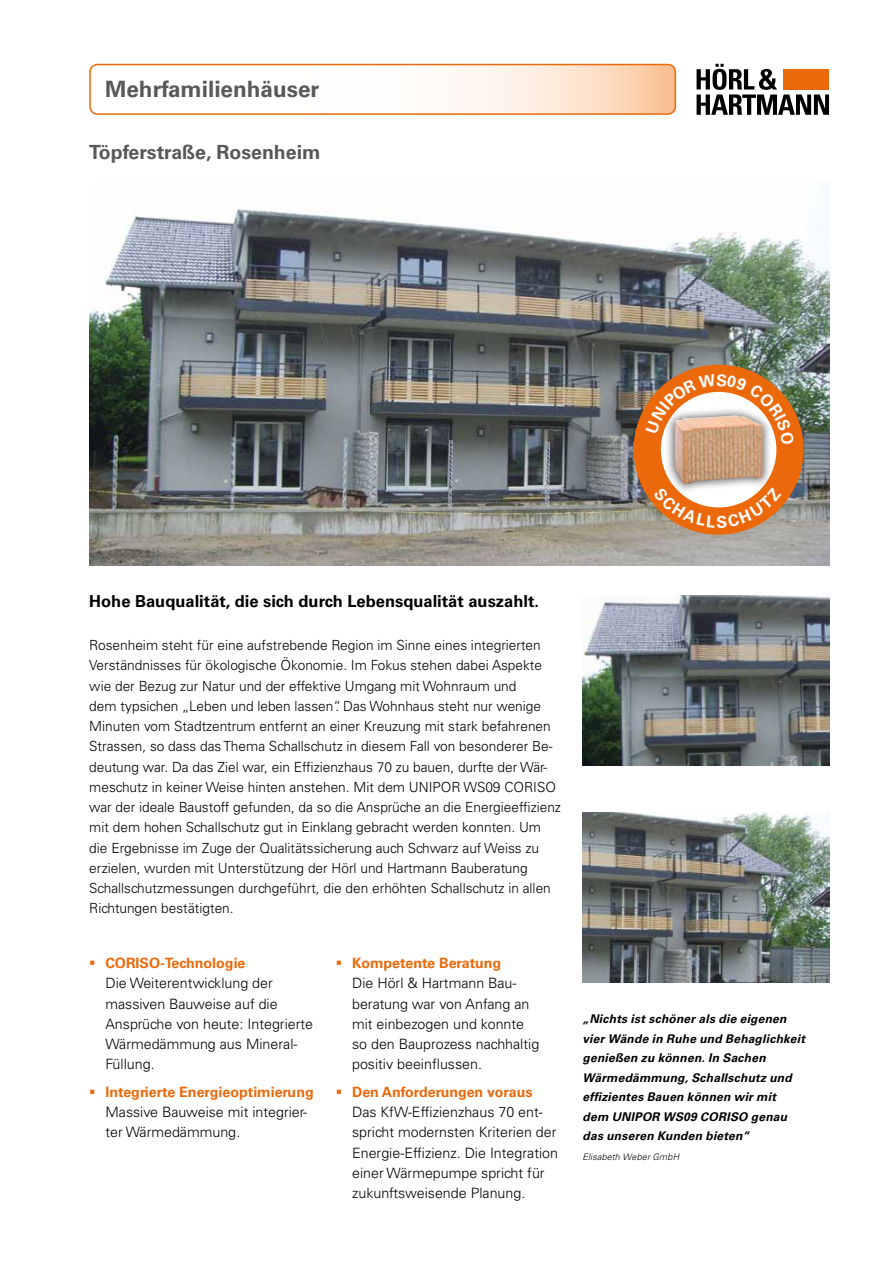
<style>
.page{position:relative;width:893px;height:1263px;background:#fff}
.page>*{position:absolute;margin:0;border:0;box-sizing:border-box;transform-origin:0 0}
.t1{font:700 22.5px "Univers LT Std";color:#58585a}
.t2{font:700 19.5px "Univers LT Std";color:#58585a}
.t3{font:700 16.5px "Univers LT Std";color:#000}
.t4{font:300 14.25px/20.2px "Univers LT Std";color:#000}
.t5{font:700 14.25px "Univers LT Std";color:#eb690b}
.t6{font:300 13.95px/20.2px "Univers LT Std";color:#000}
.t7{font:italic 700 12px/19.5px "Univers LT Std";letter-spacing:.02em;color:#000}
.t8{font:italic 300 9px "Univers LT Std";letter-spacing:.02em;color:#000}
</style>
<div class="page">
<img style="left:89px;top:208px;width:740px;height:358px">
<img style="left:583px;top:812px;width:246px;height:170px">
<img style="left:583px;top:595px;width:246px;height:170px">
<svg style="left:92px;top:65px;width:583px;height:47px"></svg>
<div style="left:89px;top:64px;width:587px;height:51px;border:2px solid #eb690b;border-radius:8px"></div>
<div style="left:634px;top:365px;width:170px;height:170px;background:#eb690b;border-radius:50%"></div>
<div style="left:665px;top:406px;width:107px;height:87px;background:#000;opacity:.75"></div>
<img style="left:675px;top:445px;width:59px;height:39px">
<svg style="left:697px;top:64px;width:132px;height:51px"></svg>
<div style="left:783px;top:69px;width:46px;height:20px;background:#eb690b"></div>
<img style="left:646px;top:374px;width:148px;height:71px">
<svg style="left:653px;top:487px;width:128px;height:41px"></svg>
<h1 class="t1" style="left:105px;top:76px;width:216px">Mehrfamilienhäuser</h1>
<h2 class="t2" style="left:89px;top:140px;width:233px">Töpferstraße, Rosenheim</h2>
<p class="t3" style="left:89px;top:592px;width:451px">Hohe Bauqualität, die sich durch Lebensqualität auszahlt.</p>
<p class="t6" style="left:89px;top:635px;width:473px">Rosenheim steht für eine aufstrebende Region im Sinne eines integrierten Verständnisses für ökologische Ökonomie. Im Fokus stehen dabei Aspekte wie der Bezug zur Natur und der effektive Umgang mit Wohnraum und<br>dem typsichen „Leben und leben lassen“. Das Wohnhaus steht nur wenige Minuten vom Stadtzentrum entfernt an einer Kreuzung mit stark befahrenen Strassen, so dass das Thema Schallschutz in diesem Fall von besonderer Be&shy;deutung war. Da das Ziel war, ein Effizienzhaus 70 zu bauen, durfte der Wär&shy;meschutz in keiner Weise hinten anstehen. Mit dem UNIPOR WS09 CORISO war der ideale Baustoff gefunden, da so die Ansprüche an die Energieeffizienz mit dem hohen Schallschutz gut in Einklang gebracht werden konnten. Um die Ergebnisse im Zuge der Qualitätssicherung auch Schwarz auf Weiss zu erzielen, wurden mit Unterstützung der Hörl und Hartmann Bauberatung Schallschutzmessungen durchgeführt, die den erhöhten Schallschutz in allen Richtungen bestätigten.</p>
<p class="t5" style="left:105px;top:955px;width:142px">CORISO-Technologie</p>
<p class="t4" style="left:105px;top:973px;width:209px">Die Weiterentwicklung der massiven Bauweise auf die<br>Ansprüche von heute: Integrierte<br>Wärmedämmung aus Mineral-<br>Füllung.</p>
<p class="t5" style="left:105px;top:1083px;width:210px">Integrierte Energieoptimierung</p>
<p class="t4" style="left:105px;top:1102px;width:203px">Massive Bauweise mit integrier&shy;ter Wärmedämmung.</p>
<p class="t5" style="left:352px;top:955px;width:151px">Kompetente Beratung</p>
<p class="t4" style="left:352px;top:973px;width:189px">Die Hörl &amp; Hartmann Bau&shy;beratung war von Anfang an mit einbezogen und konnte so den Bauprozess nachhaltig positiv beeinflussen.</p>
<p class="t5" style="left:352px;top:1083px;width:182px">Den Anforderungen voraus</p>
<p class="t4" style="left:352px;top:1102px;width:208px">Das KfW-Effizienzhaus 70 ent&shy;spricht modernsten Kriterien der<br>Energie-Effizienz. Die Integration einer Wärmepumpe spricht für zukunftsweisende Planung.</p>
<p class="t7" style="left:583px;top:1009px;width:224px">„Nichts ist schöner als die eigenen vier Wände in Ruhe und Behaglichkeit genießen zu können. In Sachen<br>Wärmedämmung, Schallschutz und effizientes Bauen können wir mit<br>dem UNIPOR WS09 CORISO genau das unseren Kunden bieten“</p>
<p class="t8" style="left:583px;top:1151px;width:98px">Elisabeth Weber GmbH</p>
</div>
